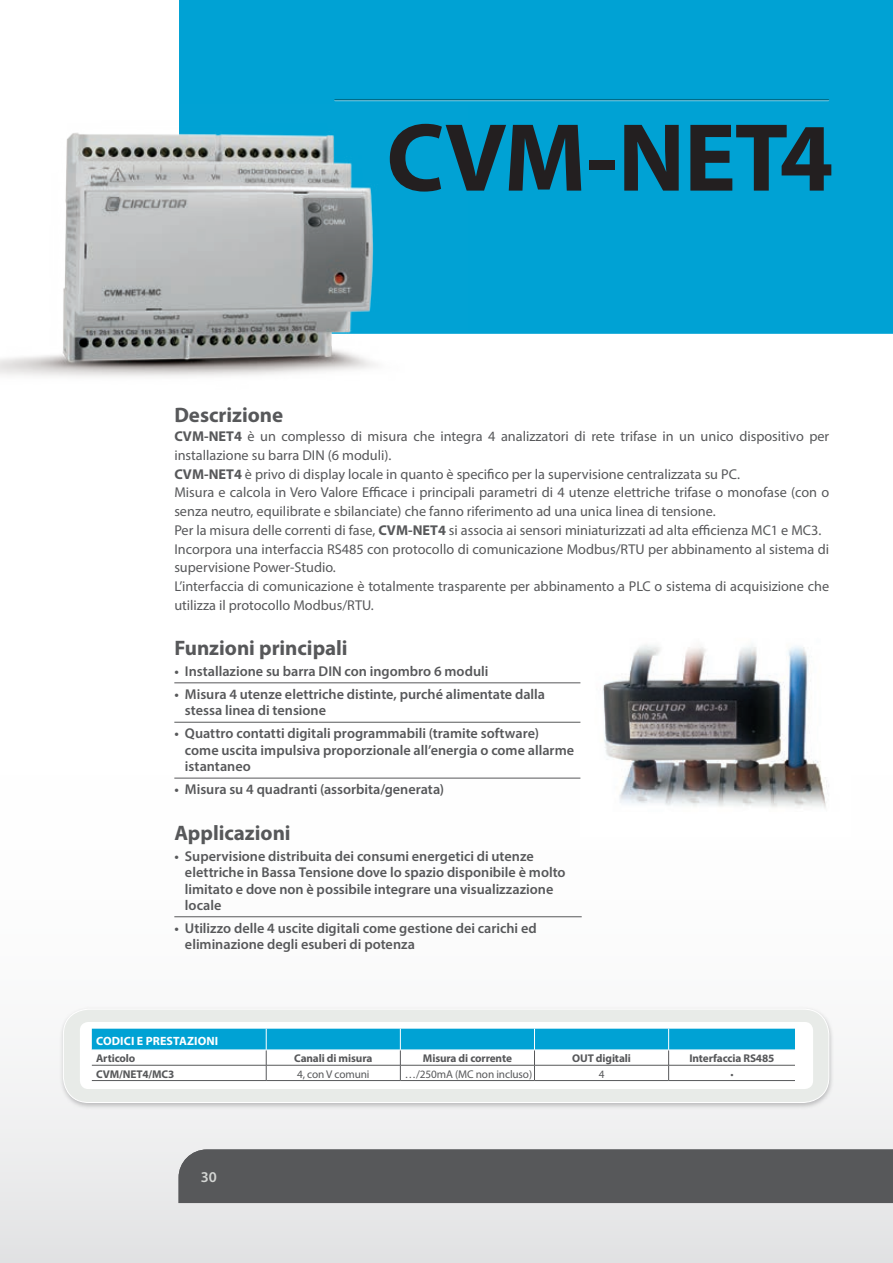
<style>
.page{position:relative;width:893px;height:1263px;background:#fff}
.page>*{position:absolute;margin:0;border:0;box-sizing:border-box;transform-origin:0 0}
.nome_prodotto{font:700 97.5px "Myriad Pro";letter-spacing:-.015em;color:#231f20}
.descriz{font:700 21px "Myriad Pro";color:#57585a}
.t1{font:600 15px "Myriad Pro";color:#d4d6d4}
.t2{font:14.25px/18.8px "Myriad Pro";color:#57585a}
.funzioni{font:600 14.25px/16.5px "Myriad Pro";color:#57585a}
.funzioni_ultima{font:600 14.25px/16.5px "Myriad Pro";color:#57585a}
.sx_caratt{font:700 12px "Myriad Pro";letter-spacing:.01em;color:#fff}
.caratt_x_tab{font:700 11.25px "Myriad Pro";letter-spacing:-.01em;color:#57585a}
.caratt_x_tab-2{font:11.25px "Myriad Pro";letter-spacing:-.01em;color:#57585a}
.sx_caratt-2{font:700 11.25px "Myriad Pro";letter-spacing:-.01em;color:#57585a}
.s1{font-weight:700}
</style>
<div class="page">
<div style="left:0;top:697px;width:893px;height:566px;background:linear-gradient(to bottom,#fff,#e8e8e9)"></div>
<div style="left:179px;top:1149px;width:714px;height:54px;background:#57585a"></div>
<img style="left:580px;top:645px;width:270px;height:192px">
<div style="left:179px;top:0;width:714px;height:334px;background:#00a2d4"></div>
<hr style="left:334px;top:100px;width:495px;height:1px;background:#fff">
<hr style="left:334px;top:99px;width:495px;height:1px;background:#006c88">
<div style="left:59px;top:1006px;width:776px;height:103px;background:#57585a;opacity:.35"></div>
<div style="left:63px;top:1009px;width:766px;height:93px;background:#e8ebe8;border-radius:26px"></div>
<div style="left:63px;top:1009px;width:766px;height:94px;border:1px solid #fff;border-radius:26px"></div>
<div style="left:80px;top:1022px;width:733px;height:67px;background:#fff;border-radius:9px"></div>
<hr style="left:92px;top:1080px;width:174px;height:1px;background:#57585a">
<hr style="left:266px;top:1080px;width:134px;height:1px;background:#57585a">
<hr style="left:400px;top:1080px;width:134px;height:1px;background:#57585a">
<hr style="left:534px;top:1080px;width:135px;height:1px;background:#57585a">
<hr style="left:669px;top:1080px;width:126px;height:1px;background:#57585a">
<svg style="left:92px;top:1029px;width:703px;height:51px"></svg>
<hr style="left:92px;top:1050px;width:174px;height:1px;background:#f9fcfd">
<hr style="left:266px;top:1050px;width:134px;height:1px;background:#f9fcfd">
<hr style="left:400px;top:1050px;width:134px;height:1px;background:#f9fcfd">
<hr style="left:534px;top:1050px;width:135px;height:1px;background:#f9fcfd">
<hr style="left:669px;top:1050px;width:126px;height:1px;background:#f9fcfd">
<hr style="left:174px;top:682px;width:406px;height:1px;background:#57585a">
<hr style="left:174px;top:722px;width:406px;height:1px;background:#57585a">
<hr style="left:174px;top:778px;width:406px;height:1px;background:#57585a">
<hr style="left:174px;top:916px;width:408px;height:1px;background:#57585a">
<img style="left:0;top:105px;width:467px;height:272px">
<p class="nome_prodotto" style="left:386px;top:94px;width:449px">CVM-NET4</p>
<p class="descriz" style="left:174px;top:401px;width:110px">Descrizione</p>
<p class="t2" style="left:174px;top:427px;width:656px"><span class="s1">CVM-NET4</span> è un complesso di misura che integra 4 analizzatori di rete trifase in un unico dispositivo per installazione su barra DIN (6 moduli).</p>
<p class="t2" style="left:174px;top:464px;width:567px"><span class="s1">CVM-NET4</span> è privo di display locale in quanto è specifico per la supervisione centralizzata su PC.</p>
<p class="t2" style="left:174px;top:483px;width:656px">Misura e calcola in Vero Valore Efficace i principali parametri di 4 utenze elettriche trifase o monofase (con o senza neutro, equilibrate e sbilanciate) che fanno riferimento ad una unica linea di tensione.</p>
<p class="t2" style="left:174px;top:520px;width:649px">Per la misura delle correnti di fase, <span class="s1">CVM-NET4</span> si associa ai sensori miniaturizzati ad alta efficienza MC1 e MC3.</p>
<p class="t2" style="left:174px;top:539px;width:656px">Incorpora una interfaccia RS485 con protocollo di comunicazione Modbus/RTU per abbinamento al sistema di supervisione Power-Studio.</p>
<p class="t2" style="left:174px;top:577px;width:656px">L’interfaccia di comunicazione è totalmente trasparente per abbinamento a PLC o sistema di acquisizione che utilizza il protocollo Modbus/RTU.</p>
<p class="descriz" style="left:174px;top:634px;width:175px">Funzioni principali</p>
<p class="funzioni" style="left:174px;top:663px;width:315px">• Installazione su barra DIN con ingombro 6 moduli</p>
<p class="funzioni" style="left:185px;top:685px;width:362px;text-indent:-11px">• Misura 4 utenze elettriche distinte, purché alimentate dalla stessa linea di tensione</p>
<p class="funzioni" style="left:185px;top:725px;width:391px;text-indent:-11px">• Quattro contatti digitali programmabili (tramite software) come uscita impulsiva proporzionale all’energia o come allarme istantaneo</p>
<p class="funzioni_ultima" style="left:174px;top:781px;width:271px">• Misura su 4 quadranti (assorbita/generata)</p>
<p class="descriz" style="left:174px;top:819px;width:118px">Applicazioni</p>
<p class="funzioni" style="left:185px;top:847px;width:382px;text-indent:-11px">• Supervisione distribuita dei consumi energetici di utenze elettriche in Bassa Tensione dove lo spazio disponibile è molto limitato e dove non è possibile integrare una visualizzazione locale</p>
<p class="funzioni_ultima" style="left:185px;top:919px;width:353px;text-indent:-11px">• Utilizzo delle 4 uscite digitali come gestione dei carichi ed eliminazione degli esuberi di potenza</p>
<p class="sx_caratt" style="left:96px;top:1033px;width:124px">CODICI E PRESTAZIONI</p>
<p class="sx_caratt-2" style="left:96px;top:1051px;width:41px">Articolo</p>
<p class="caratt_x_tab" style="left:294px;top:1051px;width:80px">Canali di misura</p>
<p class="caratt_x_tab" style="left:423px;top:1051px;width:90px">Misura di corrente</p>
<p class="caratt_x_tab" style="left:572px;top:1051px;width:60px">OUT digitali</p>
<p class="caratt_x_tab" style="left:689px;top:1051px;width:87px">Interfaccia RS485</p>
<p class="sx_caratt-2" style="left:96px;top:1066px;width:80px">CVM/NET4/MC3</p>
<p class="caratt_x_tab-2" style="left:297px;top:1067px;width:74px">4, con V comuni</p>
<p class="caratt_x_tab-2" style="left:405px;top:1067px;width:129px">…/250mA (MC non incluso)</p>
<p class="caratt_x_tab-2" style="left:599px;top:1067px;width:7px">4</p>
<p class="caratt_x_tab-2" style="left:730px;top:1067px;width:5px">•</p>
<p class="t1" style="left:201px;top:1167px;width:18px">0330</p>
</div>
